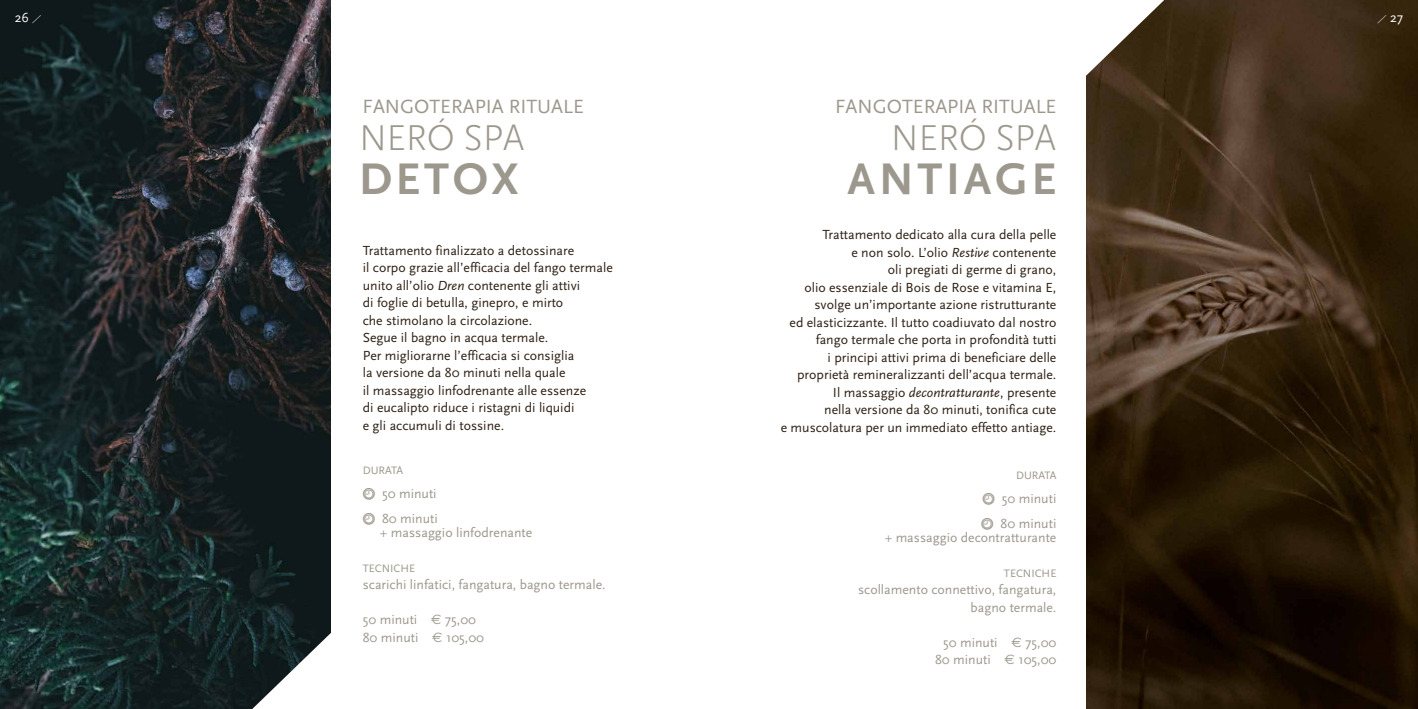
<style>
.page{position:relative;width:1418px;height:709px;background:#fff}
.page>*{position:absolute;margin:0;border:0;box-sizing:border-box;transform-origin:0 0}
.t1{font:700 46.25px "Scala Sans";letter-spacing:.08em;color:#9d988d}
.t2{font:300 37.5px "Scala Sans";letter-spacing:-.01em;color:#9d988d}
.t3{font:20px "Scala Sans";color:#9d988d}
.t4{font:13.75px/17.5px "Scala Sans";color:#2e2014}
.t5{font:13.75px/17.5px "Scala Sans";color:#9d988d}
.t6{font:13.75px "Scala Sans";color:#fff}
.t7{font:11.25px "Scala Sans";color:#9d988d}
.s1{font-style:italic;font-size:8.75px}
.s2{font-style:italic}
.s3{font-family:"Bankwesen";font-size:17.5px}
.s4{font-family:"Euro Sans"}
</style>
<div class="page">
<img style="left:0;top:0;width:331px;height:709px">
<svg style="left:252px;top:624px;width:79px;height:85px"></svg>
<img style="left:1086px;top:0;width:331px;height:709px">
<svg style="left:1086px;top:0;width:78px;height:84px"></svg>
<p class="t6" style="left:15px;top:10px;width:32px">26 <span class="s1">/</span></p>
<p class="t6" style="left:1378px;top:10px;width:26px"><span class="s1">/</span>27</p>
<h3 class="t3" style="left:362px;top:95px;width:223px">FANGOTERAPIA RITUALE</h3>
<h2 class="t2" style="left:359px;top:117px;width:167px">NERÓ SPA</h2>
<h1 class="t1" style="left:359px;top:154px;width:161px">DETOX</h1>
<p class="t4" style="left:363px;top:242px;width:251px">Trattamento finalizzato a detossinare<br>il corpo grazie all’efficacia del fango termale unito all’olio <span class="s2">Dren</span> contenente gli attivi<br>di foglie di betulla, ginepro, e mirto<br>che stimolano la circolazione.<br>Segue il bagno in acqua termale.<br>Per migliorarne l’efficacia si consiglia<br>la versione da 80 minuti nella quale<br>il massaggio linfodrenante alle essenze<br>di eucalipto riduce i ristagni di liquidi<br>e gli accumuli di tossine.</p>
<p class="t7" style="left:363px;top:464px;width:42px">DURATA</p>
<p class="t5" style="left:363px;top:481px;width:77px;line-height:25px"><span class="s3">q</span> 50 minuti <span class="s3">q</span> 80 minuti</p>
<p class="t5" style="left:380px;top:523px;width:154px">+ massaggio linfodrenante</p>
<p class="t7" style="left:363px;top:562px;width:54px">TECNICHE</p>
<p class="t5" style="left:363px;top:576px;width:244px">scarichi linfatici, fangatura, bagno termale.</p>
<p class="t5" style="left:363px;top:611px;width:123px">50 minuti <span class="s4">€</span> 75,00<br>80 minuti <span class="s4">€</span> 105,00</p>
<h3 class="t3" style="left:835px;top:95px;width:223px">FANGOTERAPIA RITUALE</h3>
<h2 class="t2" style="left:890px;top:117px;width:167px">NERÓ SPA</h2>
<h1 class="t1" style="left:847px;top:154px;width:210px">ANTIAGE</h1>
<p class="t4" style="left:780px;top:226px;width:277px;text-align:right">Trattamento dedicato alla cura della pelle<br>e non solo. L’olio <span class="s2">Restive</span> contenente<br>oli pregiati di germe di grano,<br>olio essenziale di Bois de Rose e vitamina E, svolge un’importante azione ristrutturante<br>ed elasticizzante. Il tutto coadiuvato dal nostro fango termale che porta in profondità tutti<br>i principi attivi prima di beneficiare delle proprietà remineralizzanti dell’acqua termale.<br>Il massaggio <span class="s2">decontratturante</span>, presente<br>nella versione da 80 minuti, tonifica cute<br>e muscolatura per un immediato effetto antiage.</p>
<p class="t7" style="left:1016px;top:469px;width:42px">DURATA</p>
<p class="t5" style="left:981px;top:486px;width:77px;line-height:25px"><span class="s3">q</span> 50 minuti <span class="s3">q</span> 80 minuti</p>
<p class="t5" style="left:884px;top:528px;width:173px">+ massaggio decontratturante</p>
<p class="t7" style="left:1004px;top:567px;width:54px">TECNICHE</p>
<p class="t5" style="left:858px;top:581px;width:200px;text-align:right">scollamento connettivo, fangatura, bagno termale.</p>
<p class="t5" style="left:935px;top:633px;width:123px;text-align:center">50 minuti <span class="s4">€</span> 75,00<br>80 minuti <span class="s4">€</span> 105,00</p>
</div>
